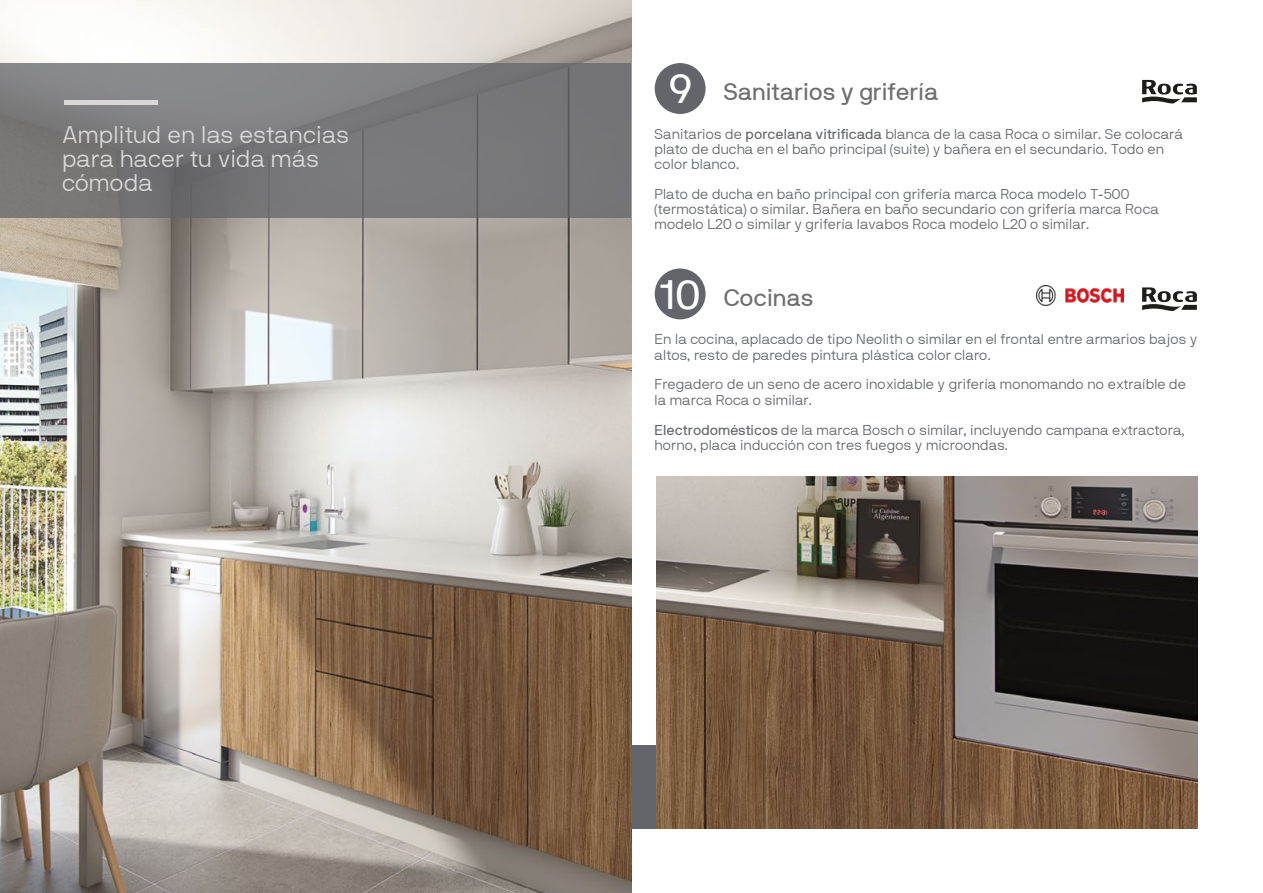
<style>
.page{position:relative;width:1263px;height:893px;background:#fff}
.page>*{position:absolute;margin:0;border:0;box-sizing:border-box;transform-origin:0 0}
.t1{font:24px/24px "NB International Light Webfont";color:#d9d8d7}
.t2{font:24px "NB International Regular Webfont";color:#706f6f}
.t3{font:14.25px/15px "NB International Light Webfont";color:#63656a}
.s1{font-size:41.1px;color:#fff}
.s2{font-family:"NB International Regular Webfont"}
</style>
<div class="page">
<div style="left:627px;top:745px;width:570px;height:83px;background:#63656a"></div>
<img style="left:656px;top:477px;width:542px;height:351px">
<div style="left:655px;top:63px;width:51px;height:51px;background:#63656a;border-radius:50%"></div>
<div style="left:655px;top:268px;width:51px;height:51px;background:#63656a;border-radius:50%"></div>
<img style="left:0;top:0;width:631px;height:893px">
<svg style="left:1142px;top:80px;width:55px;height:24px"></svg>
<svg style="left:1142px;top:287px;width:55px;height:24px"></svg>
<svg style="left:0;top:64px;width:630px;height:154px;fill:#787879"></svg>
<div style="left:65px;top:100px;width:93px;height:5px;background:#d9d8d7"></div>
<img style="left:1036px;top:286px;width:87px;height:19px">
<h1 class="t1" style="left:62px;top:122px;width:288px">Amplitud en las estancias para hacer tu vida más cómoda</h1>
<h1 class="t2" style="left:668px;top:78px;width:271px"><span class="s1">9</span> Sanitarios y grifería</h1>
<p class="t3" style="left:655px;top:127px;width:530px">Sanitarios de <span class="s2">porcelana vitrificada</span> blanca de la casa Roca o similar. Se colocará plato de ducha en el baño principal (suite) y bañera en el secundario. Todo en color blanco.</p>
<p class="t3" style="left:655px;top:187px;width:506px">Plato de ducha en baño principal con grifería marca Roca modelo T-500 (termostática) o similar. Bañera en baño secundario con grifería marca Roca modelo L20 o similar y grifería lavabos Roca modelo L20 o similar.</p>
<h1 class="t2" style="left:660px;top:284px;width:155px"><span class="s1">10</span> Cocinas</h1>
<p class="t3" style="left:655px;top:332px;width:544px">En la cocina, aplacado de tipo Neolith o similar en el frontal entre armarios bajos y altos, resto de paredes pintura plástica color claro.</p>
<p class="t3" style="left:655px;top:377px;width:533px">Fregadero de un seno de acero inoxidable y grifería monomando no extraíble de la marca Roca o similar.</p>
<p class="t3" style="left:655px;top:422px;width:532px"><span class="s2">Electrodomésticos</span> de la marca Bosch o similar, incluyendo campana extractora, horno, placa inducción con tres fuegos y microondas.</p>
</div>
